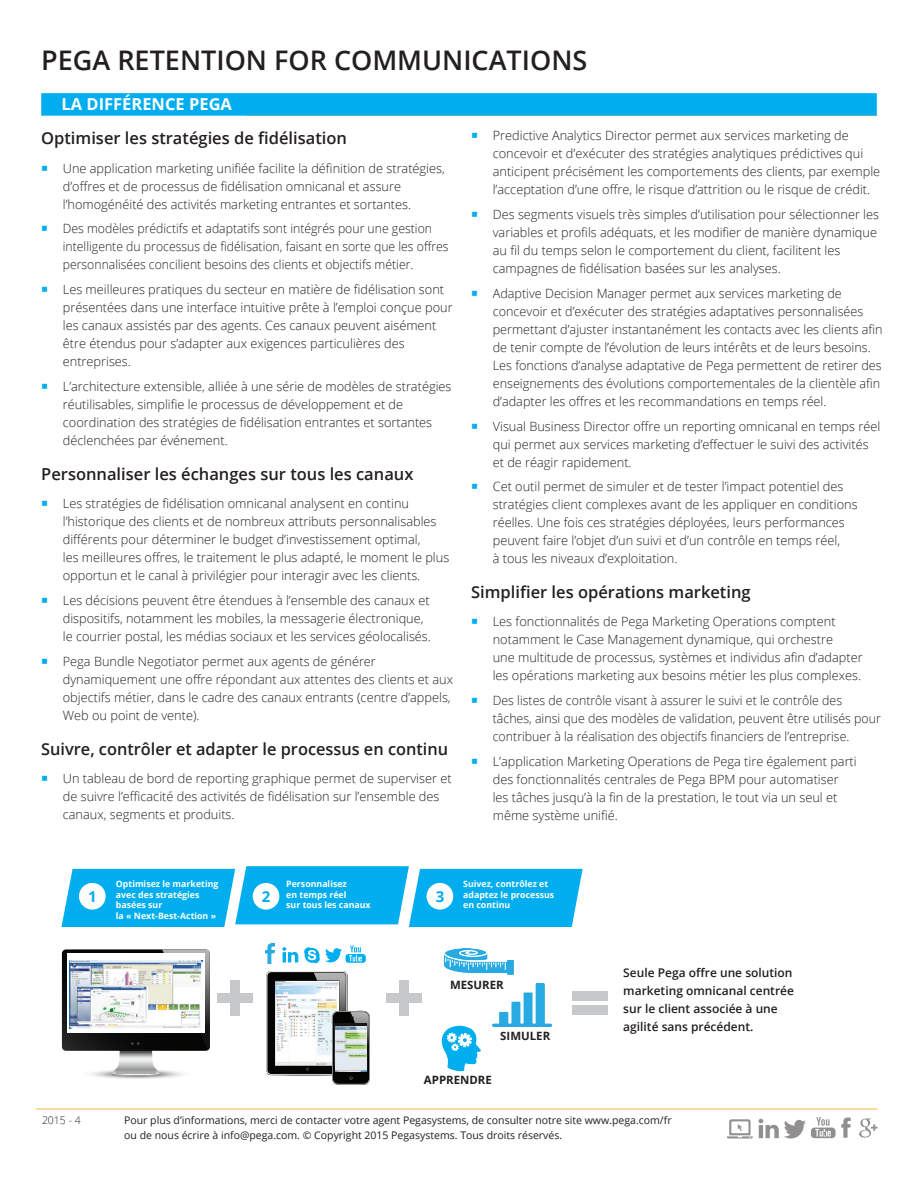
<style>
.page{position:relative;width:918px;height:1188px;background:#fff}
.page>*{position:absolute;margin:0;border:0;box-sizing:border-box;transform-origin:0 0}
.t1{font:600 27px "Open Sans";color:#231f20}
.t2{font:600 16.5px "Open Sans";color:#231f20}
.t3{font:700 16.5px "Open Sans";color:#fff}
.t4{font:700 15.15px "Open Sans";color:#00aeef}
.t5{font:300 12.75px/18px "Open Sans";color:#231f20}
.t6{font:300 12.75px/18px "Open Sans";color:#231f20;scale:.96 1}
.t7{font:600 12px/18px "Open Sans";color:#231f20}
.t8{font:700 11.4px "Open Sans";color:#231f20}
.t9{font:10.5px/15px "Open Sans";color:#231f20}
.t10{font:300 10.5px "Open Sans";color:#231f20}
.t11{font:700 8.85px/10.5px "Open Sans";color:#fff}
</style>
<div class="page">
<hr style="left:246px;top:115px;width:632px;height:1px;background:#f9a21c">
<hr style="left:36px;top:1109px;width:841px;height:1px;background:#f9a21c">
<div style="left:41px;top:93px;width:836px;height:23px;background:#00aeef"></div>
<svg style="left:727px;top:1117px;width:124px;height:22px"></svg>
<svg style="left:859px;top:1119px;width:19px;height:19px"></svg>
<svg style="left:266px;top:971px;width:104px;height:114px"></svg>
<div style="left:218px;top:993px;width:35px;height:10px;background:#c7c8ca"></div>
<div style="left:230px;top:981px;width:10px;height:35px;background:#c7c8ca"></div>
<div style="left:386px;top:993px;width:35px;height:10px;background:#c7c8ca"></div>
<div style="left:399px;top:981px;width:10px;height:35px;background:#c7c8ca"></div>
<svg style="left:62px;top:949px;width:148px;height:130px"></svg>
<div style="left:67px;top:954px;width:138px;height:79px;background:#fff"></div>
<img style="left:70px;top:961px;width:132px;height:67px">
<img style="left:265px;top:944px;width:10px;height:20px">
<svg style="left:282px;top:947px;width:16px;height:15px"></svg>
<svg style="left:304px;top:945px;width:62px;height:18px"></svg>
<div style="left:572px;top:1005px;width:36px;height:10px;background:#c7c8ca"></div>
<div style="left:572px;top:991px;width:36px;height:9px;background:#c7c8ca"></div>
<svg style="left:61px;top:866px;width:522px;height:61px;background:#21b8f1"></svg>
<div style="left:253px;top:883px;width:26px;height:27px;background:#fff;border-radius:50%"></div>
<div style="left:427px;top:883px;width:26px;height:27px;background:#fff;border-radius:50%"></div>
<img style="left:444px;top:948px;width:70px;height:27px">
<svg style="left:441px;top:1025px;width:40px;height:47px"></svg>
<img style="left:492px;top:984px;width:60px;height:42px">
<h1 class="t1" style="left:41px;top:41px;width:548px">PEGA RETENTION FOR COMMUNICATIONS</h1>
<p class="t3" style="left:62px;top:93px;width:172px">LA DIFFÉRENCE PEGA</p>
<p class="t2" style="left:41px;top:127px;width:307px">Optimiser les stratégies de fidélisation</p>
<p class="t5" style="left:63px;top:159px;width:384px">Une application marketing unifiée facilite la définition de stratégies, d’offres et de processus de fidélisation omnicanal et assure l’homogénéité des activités marketing entrantes et sortantes.</p>
<p class="t6" style="left:63px;top:219px;width:403px">Des modèles prédictifs et adaptatifs sont intégrés pour une gestion intelligente du processus de fidélisation, faisant en sorte que les offres personnalisées concilient besoins des clients et objectifs métier.</p>
<p class="t5" style="left:63px;top:280px;width:391px">Les meilleures pratiques du secteur en matière de fidélisation sont présentées dans une interface intuitive prête à l’emploi conçue pour les canaux assistés par des agents. Ces canaux peuvent aisément être étendus pour s’adapter aux exigences particulières des entreprises.</p>
<p class="t5" style="left:63px;top:377px;width:390px">L’architecture extensible, alliée à une série de modèles de stratégies réutilisables, simplifie le processus de développement et de coordination des stratégies de fidélisation entrantes et sortantes déclenchées par événement.</p>
<p class="t2" style="left:41px;top:463px;width:374px">Personnaliser les échanges sur tous les canaux</p>
<p class="t5" style="left:63px;top:495px;width:388px">Les stratégies de fidélisation omnicanal analysent en continu l’historique des clients et de nombreux attributs personnalisables différents pour déterminer le budget d’investissement optimal,<br>les meilleures offres, le traitement le plus adapté, le moment le plus opportun et le canal à privilégier pour interagir avec les clients.</p>
<p class="t5" style="left:63px;top:591px;width:370px">Les décisions peuvent être étendues à l’ensemble des canaux et dispositifs, notamment les mobiles, la messagerie électronique, le courrier postal, les médias sociaux et les services géolocalisés.</p>
<p class="t5" style="left:63px;top:652px;width:392px">Pega Bundle Negotiator permet aux agents de générer dynamiquement une offre répondant aux attentes des clients et aux objectifs métier, dans le cadre des canaux entrants (centre d’appels, Web ou point de vente).</p>
<p class="t2" style="left:41px;top:738px;width:408px">Suivre, contrôler et adapter le processus en continu</p>
<p class="t5" style="left:63px;top:770px;width:390px">Un tableau de bord de reporting graphique permet de superviser et de suivre l’efficacité des activités de fidélisation sur l’ensemble des canaux, segments et produits.</p>
<p class="t5" style="left:493px;top:126px;width:389px">Predictive Analytics Director permet aux services marketing de concevoir et d’exécuter des stratégies analytiques prédictives qui anticipent précisément les comportements des clients, par exemple l’acceptation d’une offre, le risque d’attrition ou le risque de crédit.</p>
<p class="t5" style="left:493px;top:205px;width:388px">Des segments visuels très simples d’utilisation pour sélectionner les variables et profils adéquats, et les modifier de manière dynamique au fil du temps selon le comportement du client, facilitent les campagnes de fidélisation basées sur les analyses.</p>
<p class="t5" style="left:493px;top:284px;width:391px">Adaptive Decision Manager permet aux services marketing de concevoir et d’exécuter des stratégies adaptatives personnalisées permettant d’ajuster instantanément les contacts avec les clients afin de tenir compte de l’évolution de leurs intérêts et de leurs besoins.<br>Les fonctions d’analyse adaptative de Pega permettent de retirer des enseignements des évolutions comportementales de la clientèle afin d’adapter les offres et les recommandations en temps réel.</p>
<p class="t5" style="left:493px;top:417px;width:389px">Visual Business Director offre un reporting omnicanal en temps réel qui permet aux services marketing d’effectuer le suivi des activités et de réagir rapidement.</p>
<p class="t5" style="left:493px;top:477px;width:366px">Cet outil permet de simuler et de tester l’impact potentiel des stratégies client complexes avant de les appliquer en conditions réelles. Une fois ces stratégies déployées, leurs performances peuvent faire l’objet d’un suivi et d’un contrôle en temps réel,<br>à tous les niveaux d’exploitation.</p>
<p class="t2" style="left:471px;top:581px;width:281px">Simplifier les opérations marketing</p>
<p class="t5" style="left:493px;top:612px;width:371px">Les fonctionnalités de Pega Marketing Operations comptent notamment le Case Management dynamique, qui orchestre<br>une multitude de processus, systèmes et individus afin d’adapter les opérations marketing aux besoins métier les plus complexes.</p>
<p class="t5" style="left:493px;top:691px;width:390px">Des listes de contrôle visant à assurer le suivi et le contrôle des tâches, ainsi que des modèles de validation, peuvent être utilisés pour contribuer à la réalisation des objectifs financiers de l’entreprise.</p>
<p class="t5" style="left:493px;top:752px;width:366px">L’application Marketing Operations de Pega tire également parti des fonctionnalités centrales de Pega BPM pour automatiser les tâches jusqu’à la fin de la prestation, le tout via un seul et même système unifié.</p>
<p class="t4" style="left:88px;top:886px;width:10px">1</p>
<p class="t4" style="left:262px;top:886px;width:10px">2</p>
<p class="t11" style="left:286px;top:878px;width:86px">Personnalisez<br>en temps réel<br>sur tous les canaux</p>
<p class="t4" style="left:436px;top:886px;width:10px">3</p>
<p class="t11" style="left:116px;top:878px;width:104px">Optimisez le marketing avec des stratégies basées sur<br>la « Next-Best-Action »</p>
<p class="t11" style="left:463px;top:878px;width:93px">Suivez, contrôlez et adaptez le processus en continu</p>
<p class="t8" style="left:450px;top:976px;width:55px">MESURER</p>
<p class="t8" style="left:500px;top:1028px;width:51px">SIMULER</p>
<p class="t8" style="left:424px;top:1072px;width:69px">APPRENDRE</p>
<p class="t7" style="left:623px;top:963px;width:172px">Seule Pega offre une solution marketing omnicanal centrée sur le client associée à une agilité sans précédent.</p>
<p class="t10" style="left:42px;top:1113px;width:40px">2015 - 4</p>
<p class="t9" style="left:124px;top:1113px;width:549px">Pour plus d’informations, merci de contacter votre agent Pegasystems, de consulter notre site www.pega.com/fr ou de nous écrire à info@pega.com. © Copyright 2015 Pegasystems. Tous droits réservés.</p>
</div>
